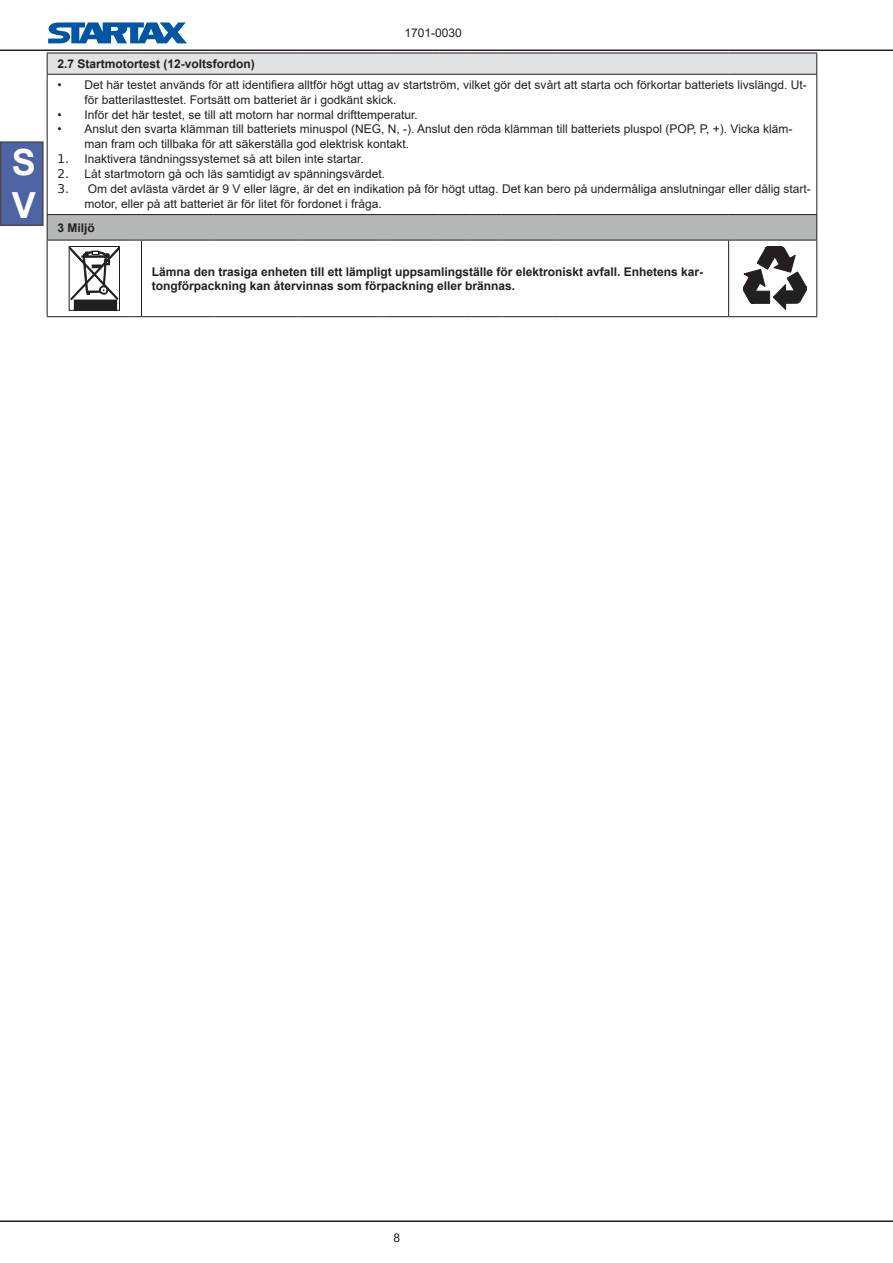
<style>
.page{position:relative;width:893px;height:1263px;background:#fff}
.page>*{position:absolute;margin:0;border:0;box-sizing:border-box;transform-origin:0 0}
.t1{font:700 36px/43.2px "Arial";color:#fff}
.t2{font:12px/15px "Arial";color:#231f20}
.t3{font:700 12px/14.4px "Arial";color:#231f20}
.s1{font-family:"DejaVu Sans"}
</style>
<div class="page">
<hr style="left:0;top:50px;width:893px;height:1px;background:#231f20">
<hr style="left:0;top:1220px;width:893px;height:2px;background:#231f20">
<div style="left:1px;top:142px;width:42px;height:83px;background:#4e63a3"></div>
<div style="left:0;top:141px;width:44px;height:85px;border:2px solid #231f20"></div>
<div style="left:47px;top:53px;width:770px;height:21px;background:#e1e2e4"></div>
<div style="left:47px;top:215px;width:770px;height:25px;background:#b6b8b8"></div>
<svg style="left:816px;top:54px;width:1px;height:20px"></svg>
<hr style="left:816px;top:75px;width:1px;height:139px;background:#231f20">
<svg style="left:816px;top:215px;width:1px;height:25px"></svg>
<hr style="left:47px;top:53px;width:83px;height:1px;background:#231f20">
<svg style="left:47px;top:53px;width:1px;height:21px"></svg>
<hr style="left:141px;top:53px;width:72px;height:1px;background:#231f20">
<hr style="left:213px;top:53px;width:85px;height:1px;background:#231f20">
<hr style="left:298px;top:53px;width:83px;height:1px;background:#231f20">
<hr style="left:386px;top:53px;width:53px;height:1px;background:#231f20">
<hr style="left:439px;top:53px;width:33px;height:1px;background:#231f20">
<hr style="left:472px;top:53px;width:30px;height:1px;background:#231f20">
<hr style="left:502px;top:53px;width:50px;height:1px;background:#231f20">
<hr style="left:552px;top:53px;width:177px;height:1px;background:#231f20">
<hr style="left:729px;top:53px;width:88px;height:1px;background:#231f20">
<hr style="left:47px;top:74px;width:83px;height:1px;background:#231f20">
<hr style="left:47px;top:75px;width:1px;height:139px;background:#231f20">
<hr style="left:141px;top:74px;width:72px;height:1px;background:#231f20">
<hr style="left:213px;top:74px;width:85px;height:1px;background:#231f20">
<hr style="left:298px;top:74px;width:83px;height:1px;background:#231f20">
<hr style="left:386px;top:74px;width:53px;height:1px;background:#231f20">
<hr style="left:439px;top:74px;width:33px;height:1px;background:#231f20">
<hr style="left:472px;top:74px;width:30px;height:1px;background:#231f20">
<hr style="left:502px;top:74px;width:50px;height:1px;background:#231f20">
<hr style="left:552px;top:74px;width:177px;height:1px;background:#231f20">
<hr style="left:729px;top:74px;width:88px;height:1px;background:#231f20">
<hr style="left:47px;top:214px;width:83px;height:1px;background:#231f20">
<svg style="left:47px;top:215px;width:1px;height:25px"></svg>
<hr style="left:141px;top:214px;width:72px;height:1px;background:#231f20">
<hr style="left:213px;top:214px;width:85px;height:1px;background:#231f20">
<hr style="left:298px;top:214px;width:83px;height:1px;background:#231f20">
<hr style="left:386px;top:214px;width:53px;height:1px;background:#231f20">
<hr style="left:439px;top:214px;width:33px;height:1px;background:#231f20">
<hr style="left:472px;top:214px;width:30px;height:1px;background:#231f20">
<hr style="left:502px;top:214px;width:50px;height:1px;background:#231f20">
<hr style="left:552px;top:214px;width:177px;height:1px;background:#231f20">
<hr style="left:729px;top:214px;width:88px;height:1px;background:#231f20">
<hr style="left:47px;top:240px;width:83px;height:1px;background:#231f20">
<hr style="left:47px;top:240px;width:1px;height:76px;background:#231f20">
<hr style="left:141px;top:240px;width:72px;height:1px;background:#231f20">
<hr style="left:141px;top:240px;width:1px;height:76px;background:#231f20">
<hr style="left:213px;top:240px;width:85px;height:1px;background:#231f20">
<hr style="left:298px;top:240px;width:83px;height:1px;background:#231f20">
<hr style="left:386px;top:240px;width:53px;height:1px;background:#231f20">
<hr style="left:439px;top:240px;width:33px;height:1px;background:#231f20">
<hr style="left:472px;top:240px;width:30px;height:1px;background:#231f20">
<hr style="left:502px;top:240px;width:50px;height:1px;background:#231f20">
<hr style="left:552px;top:240px;width:177px;height:1px;background:#231f20">
<hr style="left:729px;top:240px;width:88px;height:1px;background:#231f20">
<hr style="left:728px;top:240px;width:1px;height:76px;background:#231f20">
<hr style="left:816px;top:240px;width:1px;height:76px;background:#231f20">
<hr style="left:47px;top:316px;width:83px;height:1px;background:#231f20">
<hr style="left:141px;top:316px;width:72px;height:1px;background:#231f20">
<hr style="left:213px;top:316px;width:85px;height:1px;background:#231f20">
<hr style="left:298px;top:316px;width:83px;height:1px;background:#231f20">
<hr style="left:386px;top:316px;width:53px;height:1px;background:#231f20">
<hr style="left:439px;top:316px;width:33px;height:1px;background:#231f20">
<hr style="left:472px;top:316px;width:30px;height:1px;background:#231f20">
<hr style="left:502px;top:316px;width:50px;height:1px;background:#231f20">
<hr style="left:552px;top:316px;width:177px;height:1px;background:#231f20">
<hr style="left:729px;top:316px;width:88px;height:1px;background:#231f20">
<svg style="left:742px;top:239px;width:65px;height:71px"></svg>
<div style="left:74px;top:300px;width:43px;height:10px;background:#231f20"></div>
<svg style="left:71px;top:248px;width:47px;height:52px"></svg>
<div style="left:69px;top:246px;width:51px;height:65px;border:1px solid #231f20"></div>
<svg style="left:48px;top:22px;width:139px;height:21px"></svg>
<h1 class="t1" style="left:12px;top:141px;width:26px">S<br>V</h1>
<p class="t2" style="left:404px;top:26px;width:59px">1701-0030</p>
<p class="t3" style="left:57px;top:57px;width:199px">2.7 Startmotortest (12-voltsfordon)</p>
<p class="t2" style="left:84px;top:77px;width:724px;text-indent:-27px">• Det här testet används för att identifiera alltför högt uttag av startström, vilket gör det svårt att starta och förkortar batteriets livslängd. Ut&shy;för batterilasttestet. Fortsätt om batteriet är i godkänt skick.</p>
<p class="t2" style="left:57px;top:107px;width:362px">• Inför det här testet, se till att motorn har normal drifttemperatur.</p>
<p class="t2" style="left:84px;top:122px;width:709px;line-height:14.4px;text-indent:-27px">• Anslut den svarta klämman till batteriets minuspol (NEG, N, -). Anslut den röda klämman till batteriets pluspol (POP, P, +). Vicka kläm&shy;man fram och tillbaka för att säkerställa god elektrisk kontakt.</p>
<p class="t2" style="left:57px;top:151px;width:308px"><span class="s1">1.</span> Inaktivera tändningssystemet så att bilen inte startar.</p>
<p class="t2" style="left:57px;top:166px;width:329px"><span class="s1">2.</span> Låt startmotorn gå och läs samtidigt av spänningsvärdet.</p>
<p class="t2" style="left:84px;top:181px;width:728px;text-indent:-27px"><span class="s1">3.</span> Om det avlästa värdet är 9 V eller lägre, är det en indikation på för högt uttag. Det kan bero på undermåliga anslutningar eller dålig start&shy;motor, eller på att batteriet är för litet för fordonet i fråga.</p>
<p class="t3" style="left:57px;top:220px;width:39px">3 Miljö</p>
<p class="t3" style="left:152px;top:264px;width:553px">Lämna den trasiga enheten till ett lämpligt uppsamlingställe för elektroniskt avfall. Enhetens kar&shy;tongförpackning kan återvinnas som förpackning eller brännas.</p>
<p class="t2" style="left:393px;top:1230px;width:8px">8</p>
</div>
